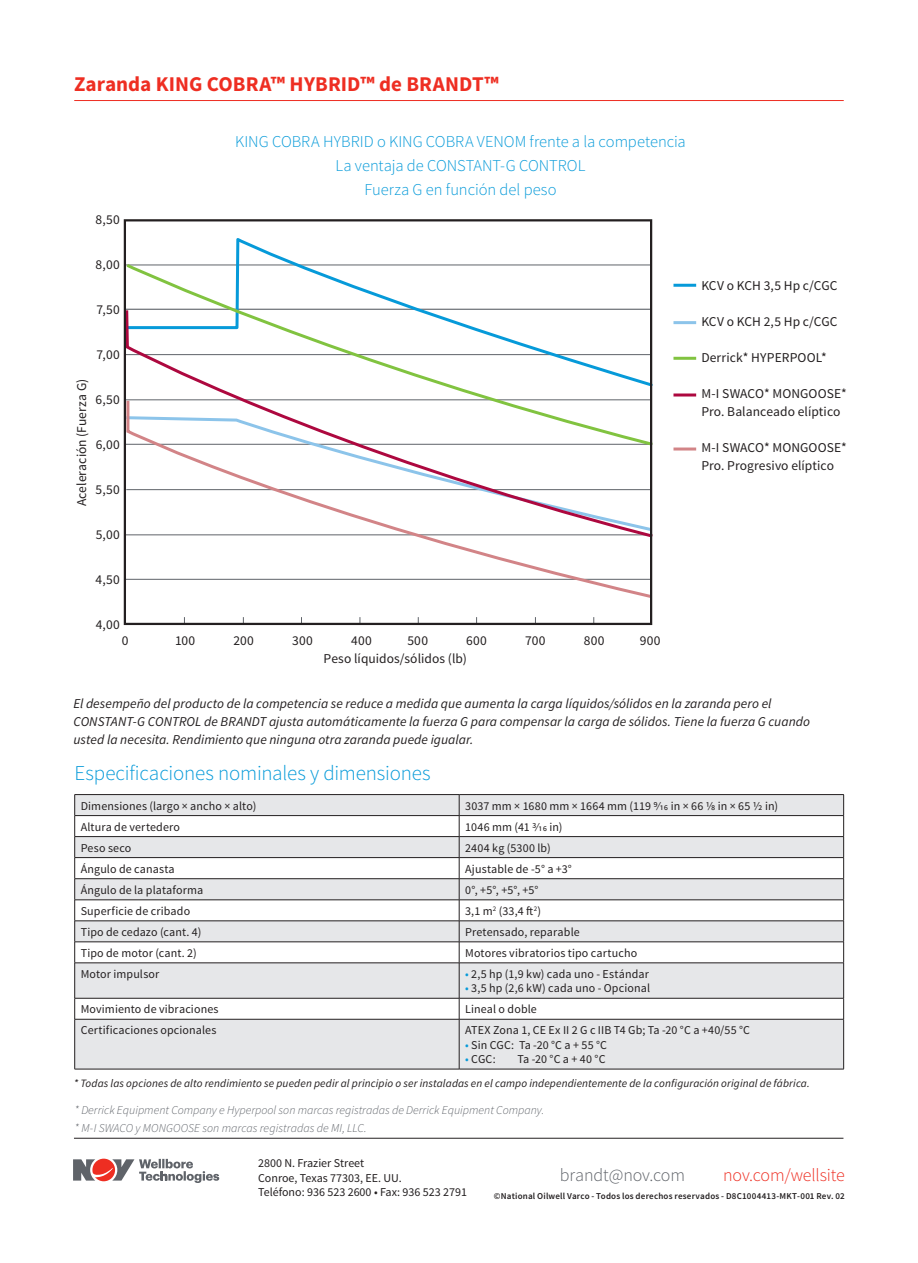
<style>
.page{position:relative;width:918px;height:1263px;background:#fff}
.page>*{position:absolute;margin:0;border:0;box-sizing:border-box;transform-origin:0 0}
.t1{font:300 21px "Source Sans Pro";letter-spacing:-.01em;color:#069ad9}
.t2{font:700 21px "Source Sans Pro";color:#ee2e22}
.t3{font:300 18px "Source Sans Pro";letter-spacing:-.01em;color:#ee2e22}
.t4{font:300 18px "Source Sans Pro";letter-spacing:-.005em;color:#5f6369}
.Body_Text_Semibold{font:300 16.5px "Source Sans Pro";color:#069ad9}
.Body_Text_Semibold-2{font:italic 13.5px/18px "Source Sans Pro";letter-spacing:.005em;color:#231f20}
.Body_Text_Semibold-3{font:13.5px/18px "Source Sans Pro";letter-spacing:.005em;color:#231f20}
.t5{font:12px/14.4px "Source Sans Pro";letter-spacing:.01em;color:#231f20}
.Body_Text_Semibold-4{font:italic 300 12px "Source Sans Pro";color:#5f6369}
.Body_Text_Semibold-5{font:italic 11.25px "Source Sans Pro";letter-spacing:.01em;color:#231f20}
.t6{font:600 9px "Source Sans Pro";letter-spacing:.02em;color:#231f20}
.s1{color:#069ad9}
</style>
<div class="page">
<hr style="left:74px;top:1138px;width:769px;height:1px;background:#231f20">
<svg style="left:73px;top:1158px;width:146px;height:24px"></svg>
<svg style="left:75px;top:795px;width:768px;height:274px;fill:#e6e7e9"></svg>
<hr style="left:75px;top:794px;width:384px;height:1px;background:#231f20">
<hr style="left:459px;top:794px;width:385px;height:1px;background:#231f20">
<hr style="left:75px;top:815px;width:384px;height:1px;background:#231f20">
<hr style="left:459px;top:815px;width:385px;height:1px;background:#231f20">
<hr style="left:75px;top:836px;width:384px;height:1px;background:#231f20">
<hr style="left:459px;top:836px;width:385px;height:1px;background:#231f20">
<hr style="left:75px;top:857px;width:384px;height:1px;background:#231f20">
<hr style="left:459px;top:857px;width:385px;height:1px;background:#231f20">
<hr style="left:75px;top:878px;width:384px;height:1px;background:#231f20">
<hr style="left:459px;top:878px;width:385px;height:1px;background:#231f20">
<hr style="left:75px;top:899px;width:384px;height:1px;background:#231f20">
<hr style="left:459px;top:899px;width:385px;height:1px;background:#231f20">
<hr style="left:75px;top:920px;width:384px;height:1px;background:#231f20">
<hr style="left:459px;top:920px;width:385px;height:1px;background:#231f20">
<hr style="left:75px;top:941px;width:384px;height:1px;background:#231f20">
<svg style="left:74px;top:795px;width:1px;height:167px"></svg>
<hr style="left:459px;top:941px;width:385px;height:1px;background:#231f20">
<svg style="left:459px;top:795px;width:1px;height:167px"></svg>
<svg style="left:843px;top:795px;width:1px;height:167px"></svg>
<hr style="left:75px;top:962px;width:384px;height:1px;background:#231f20">
<hr style="left:74px;top:963px;width:1px;height:35px;background:#231f20">
<hr style="left:459px;top:962px;width:385px;height:1px;background:#231f20">
<hr style="left:459px;top:963px;width:1px;height:35px;background:#231f20">
<hr style="left:843px;top:963px;width:1px;height:35px;background:#231f20">
<hr style="left:75px;top:998px;width:384px;height:1px;background:#231f20">
<svg style="left:74px;top:998px;width:1px;height:21px"></svg>
<hr style="left:459px;top:998px;width:385px;height:1px;background:#231f20">
<svg style="left:459px;top:998px;width:1px;height:21px"></svg>
<svg style="left:843px;top:998px;width:1px;height:21px"></svg>
<hr style="left:75px;top:1019px;width:384px;height:1px;background:#231f20">
<hr style="left:74px;top:1019px;width:1px;height:50px;background:#231f20">
<hr style="left:459px;top:1019px;width:385px;height:1px;background:#231f20">
<hr style="left:459px;top:1019px;width:1px;height:50px;background:#231f20">
<hr style="left:843px;top:1019px;width:1px;height:50px;background:#231f20">
<hr style="left:75px;top:1069px;width:384px;height:1px;background:#231f20">
<hr style="left:459px;top:1069px;width:385px;height:1px;background:#231f20">
<hr style="left:674px;top:284px;width:22px;height:3px;background:#069ad9">
<hr style="left:674px;top:321px;width:22px;height:3px;background:#8cc4ea">
<hr style="left:674px;top:357px;width:22px;height:3px;background:#81c340">
<hr style="left:674px;top:393px;width:22px;height:3px;background:#ad083f">
<hr style="left:674px;top:447px;width:22px;height:3px;background:#d28487">
<svg style="left:123px;top:239px;width:530px;height:150px"></svg>
<svg style="left:127px;top:262px;width:526px;height:45px"></svg>
<svg style="left:124px;top:307px;width:529px;height:319px"></svg>
<svg style="left:127px;top:398px;width:526px;height:202px"></svg>
<div style="left:124px;top:219px;width:528px;height:406px;border:2px solid #231f20"></div>
<hr style="left:74px;top:100px;width:770px;height:1px;background:#ee2e22">
<h1 class="t2" style="left:74px;top:71px;width:426px">Zaranda KING COBRA™ HYBRID™ de BRANDT™</h1>
<p class="Body_Text_Semibold-3" style="left:95px;top:210px;width:26px">8,50</p>
<p class="Body_Text_Semibold-3" style="left:96px;top:255px;width:26px">8,00</p>
<p class="Body_Text_Semibold-3" style="left:96px;top:300px;width:25px">7,50</p>
<p class="Body_Text_Semibold-3" style="left:97px;top:345px;width:25px">7,00</p>
<p class="Body_Text_Semibold-3" style="left:95px;top:390px;width:26px">6,50</p>
<p class="Body_Text_Semibold-3" style="left:96px;top:435px;width:26px">6,00</p>
<p class="Body_Text_Semibold-3" style="left:96px;top:480px;width:26px">5,50</p>
<p class="Body_Text_Semibold-3" style="left:96px;top:525px;width:26px">5,00</p>
<p class="Body_Text_Semibold-3" style="left:96px;top:570px;width:26px">4,50</p>
<p class="Body_Text_Semibold-3" style="left:96px;top:615px;width:25px">4,00</p>
<p class="Body_Text_Semibold-3" style="left:73px;top:506px;width:129px;rotate:-90deg">Aceleración (Fuerza G)</p>
<p class="Body_Text_Semibold" style="left:235px;top:132px;width:452px">KING COBRA HYBRID o KING COBRA VENOM frente a la competencia</p>
<p class="Body_Text_Semibold" style="left:336px;top:156px;width:251px">La ventaja de CONSTANT-G CONTROL</p>
<p class="Body_Text_Semibold" style="left:364px;top:180px;width:194px">Fuerza G en función del peso</p>
<p class="Body_Text_Semibold-3" style="left:122px;top:632px;width:8px">0</p>
<p class="Body_Text_Semibold-3" style="left:175px;top:632px;width:22px">100</p>
<p class="Body_Text_Semibold-3" style="left:234px;top:632px;width:22px">200</p>
<p class="Body_Text_Semibold-3" style="left:292px;top:632px;width:22px">300</p>
<p class="Body_Text_Semibold-3" style="left:351px;top:632px;width:22px">400</p>
<p class="Body_Text_Semibold-3" style="left:407px;top:632px;width:22px">500</p>
<p class="Body_Text_Semibold-3" style="left:466px;top:632px;width:22px">600</p>
<p class="Body_Text_Semibold-3" style="left:525px;top:632px;width:22px">700</p>
<p class="Body_Text_Semibold-3" style="left:584px;top:632px;width:22px">800</p>
<p class="Body_Text_Semibold-3" style="left:640px;top:632px;width:22px">900</p>
<p class="Body_Text_Semibold-3" style="left:324px;top:650px;width:145px">Peso líquidos/sólidos (lb)</p>
<p class="Body_Text_Semibold-3" style="left:701px;top:277px;width:138px">KCV o KCH 3,5 Hp c/CGC</p>
<p class="Body_Text_Semibold-3" style="left:701px;top:313px;width:138px">KCV o KCH 2,5 Hp c/CGC</p>
<p class="Body_Text_Semibold-3" style="left:701px;top:349px;width:127px">Derrick* HYPERPOOL*</p>
<p class="Body_Text_Semibold-3" style="left:701px;top:385px;width:147px">M-I SWACO* MONGOOSE*<br>Pro. Balanceado elíptico</p>
<p class="Body_Text_Semibold-3" style="left:701px;top:439px;width:147px">M-I SWACO* MONGOOSE*<br>Pro. Progresivo elíptico</p>
<p class="Body_Text_Semibold-2" style="left:73px;top:695px;width:738px">El desempeño del producto de la competencia se reduce a medida que aumenta la carga líquidos/sólidos en la zaranda pero el<br>CONSTANT-G CONTROL de BRANDT ajusta automáticamente la fuerza G para compensar la carga de sólidos. Tiene la fuerza G cuando usted la necesita. Rendimiento que ninguna otra zaranda puede igualar.</p>
<p class="t1" style="left:75px;top:760px;width:358px">Especificaciones nominales y dimensiones</p>
<p class="t5" style="left:81px;top:798px;width:177px">Dimensiones (largo × ancho × alto)</p>
<p class="t5" style="left:465px;top:798px;width:314px">3037 mm × 1680 mm × 1664 mm (119 9⁄16 in × 66 ⅛ in × 65 ½ in)</p>
<p class="t5" style="left:81px;top:819px;width:101px">Altura de vertedero</p>
<p class="t5" style="left:465px;top:819px;width:99px">1046 mm (41 3∕16 in)</p>
<p class="t5" style="left:81px;top:840px;width:52px">Peso seco</p>
<p class="t5" style="left:465px;top:840px;width:87px">2404 kg (5300 lb)</p>
<p class="t5" style="left:81px;top:861px;width:96px">Ángulo de canasta</p>
<p class="t5" style="left:465px;top:861px;width:108px">Ajustable de -5° a +3°</p>
<p class="t5" style="left:81px;top:883px;width:124px">Ángulo de la plataforma</p>
<p class="t5" style="left:465px;top:883px;width:75px">0°, +5°, +5°, +5°</p>
<p class="t5" style="left:81px;top:904px;width:111px">Superficie de cribado</p>
<p class="t5" style="left:465px;top:904px;width:77px">3,1 m<sup>2</sup> (33,4 ft<sup>2</sup>)</p>
<p class="t5" style="left:81px;top:925px;width:122px">Tipo de cedazo (cant. 4)</p>
<p class="t5" style="left:465px;top:925px;width:116px">Pretensado, reparable</p>
<p class="t5" style="left:81px;top:946px;width:117px">Tipo de motor (cant. 2)</p>
<p class="t5" style="left:465px;top:946px;width:174px">Motores vibratorios tipo cartucho</p>
<p class="t5" style="left:81px;top:967px;width:80px">Motor impulsor</p>
<p class="t5" style="left:465px;top:967px;width:185px"><span class="s1">•</span> 2,5 hp (1,9 kw) cada uno - Estándar</p>
<p class="t5" style="left:465px;top:981px;width:186px"><span class="s1">•</span> 3,5 hp (2,6 kW) cada uno - Opcional</p>
<p class="t5" style="left:81px;top:1002px;width:139px">Movimiento de vibraciones</p>
<p class="t5" style="left:465px;top:1002px;width:73px">Lineal o doble</p>
<p class="t5" style="left:81px;top:1023px;width:137px">Certificaciones opcionales</p>
<p class="t5" style="left:465px;top:1023px;width:286px">ATEX Zona 1, CE Ex II 2 G c IIB T4 Gb; Ta -20 °C a +40/55 °C</p>
<p class="t5" style="left:465px;top:1037px;width:143px"><span class="s1">•</span> Sin CGC: Ta -20 °C a + 55 °C</p>
<p class="t5" style="left:465px;top:1052px;width:32px"><span class="s1">•</span> CGC:</p>
<p class="t5" style="left:517px;top:1052px;width:90px">Ta -20 °C a + 40 °C</p>
<p class="Body_Text_Semibold-5" style="left:74px;top:1076px;width:738px">* Todas las opciones de alto rendimiento se pueden pedir al principio o ser instaladas en el campo independientemente de la configuración original de fábrica.</p>
<p class="Body_Text_Semibold-4" style="left:75px;top:1102px;width:471px">* Derrick Equipment Company e Hyperpool son marcas registradas de Derrick Equipment Company.</p>
<p class="Body_Text_Semibold-4" style="left:75px;top:1120px;width:294px">* M-I SWACO y MONGOOSE son marcas registradas de MI, LLC.</p>
<p class="t5" style="left:258px;top:1156px;width:210px">2800 N. Frazier Street<br>Conroe, Texas 77303, EE. UU.<br>Teléfono: 936 523 2600 • Fax: 936 523 2791</p>
<h2 class="t4" style="left:560px;top:1164px;width:127px">brandt@nov.com</h2>
<h2 class="t3" style="left:723px;top:1164px;width:123px">nov.com/wellsite</h2>
<p class="t6" style="left:494px;top:1190px;width:352px">©National Oilwell Varco - Todos los derechos reservados - D8C1004413-MKT-001 Rev. 02</p>
</div>
